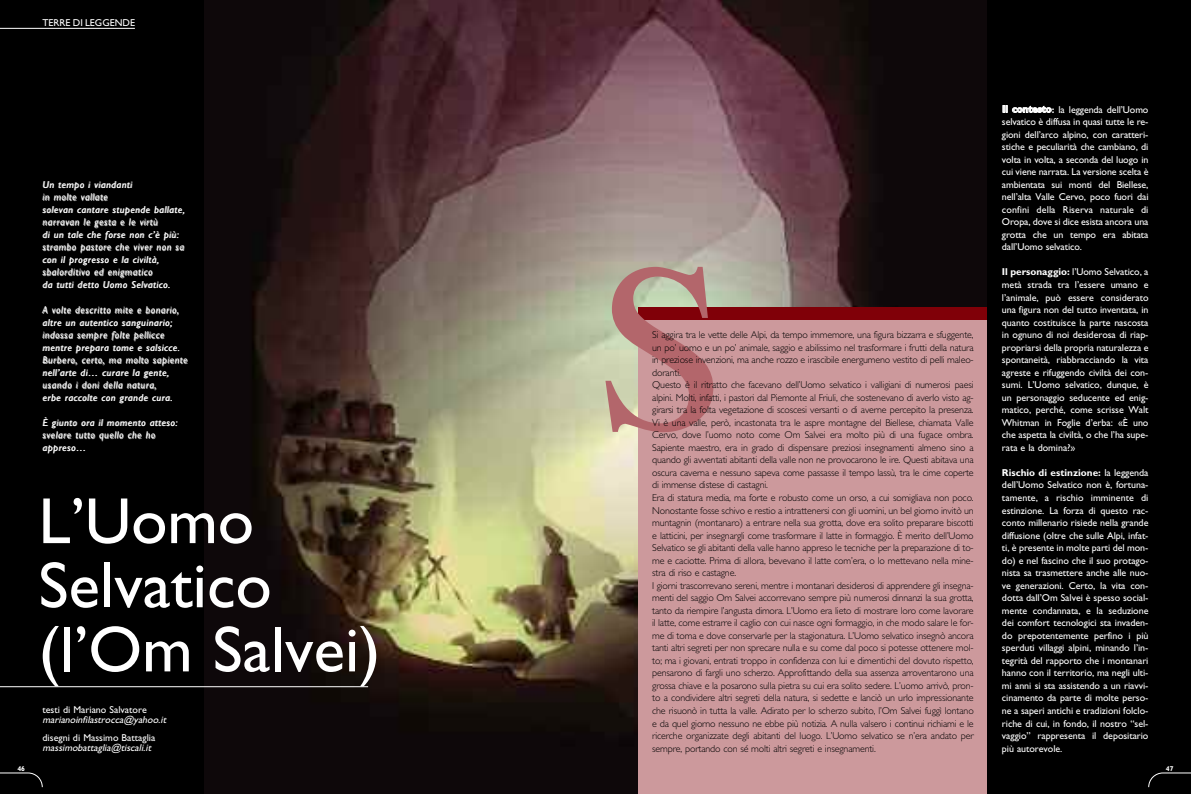
<style>
.page{position:relative;width:1191px;height:794px;background:#fff}
.page>*{position:absolute;margin:0;border:0;box-sizing:border-box;transform-origin:0 0}
.t1{font:240px "Times CE";color:#b3666b}
.t2{font:65.4px/64.1px "Gill MOD";color:#fff}
.t3{font:300 10px/12.5px "Gill MOD";letter-spacing:-.015em;color:#000}
.t4{font:10px/12.5px "Gill MOD";letter-spacing:-.005em;color:#fff;text-align:justify}
.t5{font:italic 10px/12.5px "Gill MOD";letter-spacing:.05em;color:#ccc}
.t6{font:italic 10px "Gill MOD";color:#fff}
.t7{font:italic 10px "Gill MOD";color:#fff}
.t8{font:700 7px "Gill MOD";color:#fff}
.s1{font-weight:700}
</style>
<div class="page">
<img style="left:203px;top:0;width:784px;height:794px">
<div style="left:0;top:0;width:203px;height:794px;background:#000"></div>
<svg style="left:0;top:772px;width:43px;height:15px"></svg>
<hr style="left:0;top:28px;width:135px;height:1px;background:#fff">
<div style="left:638px;top:317px;width:349px;height:477px;background:#cc999c"></div>
<div style="left:638px;top:307px;width:349px;height:13px;background:#800008"></div>
<div style="left:987px;top:0;width:204px;height:794px;background:#000"></div>
<hr style="left:0;top:686px;width:368px;height:1px;background:#fff">
<svg style="left:1148px;top:772px;width:43px;height:15px"></svg>
<p class="t4" style="left:43px;top:17px;width:94px">TERRE DI LEGGENDE</p>
<p class="t5" style="left:43px;top:179px;width:144px">Un tempo i viandanti<br>in molte vallate<br>solevan cantare stupende ballate, narravan le gesta e le virtù<br>di un tale che forse non c’è più: strambo pastore che viver non sa con il progresso e la civiltà, sbalorditivo ed enigmatico<br>da tutti detto Uomo Selvatico.</p>
<p class="t5" style="left:43px;top:305px;width:147px">A volte descritto mite e bonario, altre un autentico sanguinario; indossa sempre folte pellicce mentre prepara tome e salsicce.<br>Burbero, certo, ma molto sapiente</p>
<p class="t7" style="left:55px;top:368px;width:3px">l</p>
<p class="t5" style="left:43px;top:367px;width:131px">nell’arte di… curare la gente, usando i doni della natura, erbe raccolte con grande cura.</p>
<p class="t5" style="left:43px;top:417px;width:136px">È giunto ora il momento atteso: svelare tutto quello che ho appreso…</p>
<p class="t8" style="left:17px;top:766px;width:9px">46</p>
<h2 class="t2" style="left:39px;top:495px;width:343px">L’Uomo<br>Selvatico (l’Om Salvei)</h2>
<p class="t4" style="left:43px;top:704px;width:106px">testi di Mariano Salvatore</p>
<p class="t6" style="left:43px;top:716px;width:127px">marianoinfilastrocca@yahoo.it</p>
<p class="t4" style="left:43px;top:732px;width:114px">disegni di Massimo Battaglia</p>
<p class="t6" style="left:43px;top:744px;width:112px">massimobattaglia@tiscali.it</p>
<h1 class="t1" style="left:595px;top:206px;width:135px">S</h1>
<p class="t3" style="left:652px;top:329px;width:323px">Si aggira tra le vette delle Alpi, da tempo immemore, una figura bizzarra e sfuggente, un po’ uomo e un po’ animale, saggio e abilissimo nel trasformare i frutti della natura in preziose invenzioni, ma anche rozzo e irascibile energumeno vestito di pelli maleo&shy;doranti.<br>Questo è il ritratto che facevano dell’Uomo selvatico i valligiani di numerosi paesi alpini. Molti, infatti, i pastori dal Piemonte al Friuli, che sostenevano di averlo visto ag&shy;girarsi tra la folta vegetazione di scoscesi versanti o di averne percepito la presenza.<br>Vi è una valle, però, incastonata tra le aspre montagne del Biellese, chiamata Valle Cervo, dove l’uomo noto come Om Salvei era molto più di una fugace ombra.<br>Sapiente maestro, era in grado di dispensare preziosi insegnamenti almeno sino a quando gli avventati abitanti della valle non ne provocarono le ire. Questi abitava una oscura caverna e nessuno sapeva come passasse il tempo lassù, tra le cime coperte di immense distese di castagni.<br>Era di statura media, ma forte e robusto come un orso, a cui somigliava non poco.<br>Nonostante fosse schivo e restio a intrattenersi con gli uomini, un bel giorno invitò un muntagnin (montanaro) a entrare nella sua grotta, dove era solito preparare biscotti e latticini, per insegnargli come trasformare il latte in formaggio. È merito dell’Uomo Selvatico se gli abitanti della valle hanno appreso le tecniche per la preparazione di to&shy;me e caciotte. Prima di allora, bevevano il latte com’era, o lo mettevano nella mine&shy;stra di riso e castagne.<br>I giorni trascorrevano sereni, mentre i montanari desiderosi di apprendere gli insegna&shy;menti del saggio Om Salvei accorrevano sempre più numerosi dinnanzi la sua grotta, tanto da riempire l’angusta dimora. L’Uomo era lieto di mostrare loro come lavorare il latte, come estrarre il caglio con cui nasce ogni formaggio, in che modo salare le for&shy;me di toma e dove conservarle per la stagionatura. L’Uomo selvatico insegnò ancora tanti altri segreti per non sprecare nulla e su come dal poco si potesse ottenere mol&shy;to; ma i giovani, entrati troppo in confidenza con lui e dimentichi del dovuto rispetto, pensarono di fargli uno scherzo. Approfittando della sua assenza arroventarono una grossa chiave e la posarono sulla pietra su cui era solito sedere. L’uomo arrivò, pron&shy;to a condividere altri segreti della natura, si sedette e lanciò un urlo impressionante che risuonò in tutta la valle. Adirato per lo scherzo subito, l’Om Salvei fuggì lontano e da quel giorno nessuno ne ebbe più notizia. A nulla valsero i continui richiami e le ricerche organizzate degli abitanti del luogo. L’Uomo selvatico se n’era andato per sempre, portando con sé molti altri segreti e insegnamenti.</p>
<p class="t4" style="left:1002px;top:104px;width:148px"><span class="s1">Il contesto:</span> la leggenda dell’Uomo selvatico è diffusa in quasi tutte le re&shy;gioni dell’arco alpino, con caratteri&shy;stiche e peculiarità che cambiano, di volta in volta, a seconda del luogo in cui viene narrata. La versione scelta è ambientata sui monti del Biellese, nell’alta Valle Cervo, poco fuori dai confini della Riserva naturale di Oropa, dove si dice esista ancora una grotta che un tempo era abitata dall’Uomo selvatico.</p>
<p class="t4" style="left:1002px;top:267px;width:148px"><span class="s1">Il personaggio:</span> l’Uomo Selvatico, a metà strada tra l’essere umano e l’animale, può essere considerato una figura non del tutto inventata, in quanto costituisce la parte nascosta in ognuno di noi desiderosa di riap&shy;propriarsi della propria naturalezza e spontaneità, riabbracciando la vita agreste e rifuggendo civiltà dei con&shy;sumi. L’Uomo selvatico, dunque, è un personaggio seducente ed enig&shy;matico, perché, come scrisse Walt Whitman in Foglie d’erba: «È uno che aspetta la civiltà, o che l’ha supe&shy;rata e la domina?»</p>
<p class="t4" style="left:1002px;top:467px;width:148px"><span class="s1">Rischio di estinzione:</span> la leggenda dell’Uomo Selvatico non è, fortuna&shy;tamente, a rischio imminente di estinzione. La forza di questo rac&shy;conto millenario risiede nella grande diffusione (oltre che sulle Alpi, infat&shy;ti, è presente in molte parti del mon&shy;do) e nel fascino che il suo protago&shy;nista sa trasmettere anche alle nuo&shy;ve generazioni. Certo, la vita con&shy;dotta dall’Om Salvei è spesso social&shy;mente condannata, e la seduzione dei comfort tecnologici sta invaden&shy;do prepotentemente perfino i più sperduti villaggi alpini, minando l’in&shy;tegrità del rapporto che i montanari hanno con il territorio, ma negli ulti&shy;mi anni si sta assistendo a un riavvi&shy;cinamento da parte di molte perso&shy;ne a saperi antichi e tradizioni folclo&shy;riche di cui, in fondo, il nostro “sel&shy;vaggio” rappresenta il depositario più autorevole.</p>
<p class="t8" style="left:1165px;top:766px;width:9px">47</p>
</div>
